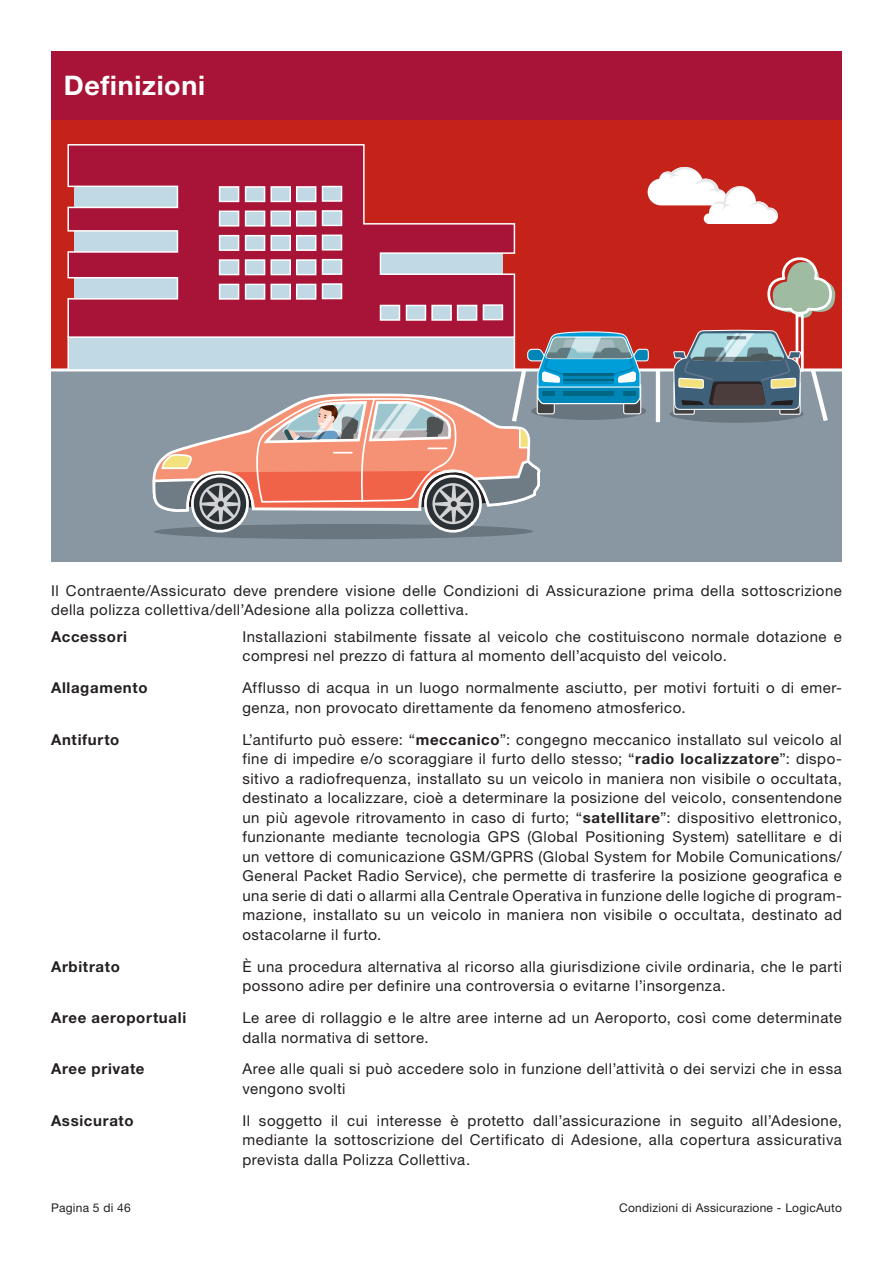
<style>
.page{position:relative;width:893px;height:1263px;background:#fff}
.page>*{position:absolute;margin:0;border:0;box-sizing:border-box;transform-origin:0 0}
.Titolo_Capitolo{font:700 27px "Helvetica Neue LT Std";letter-spacing:.025em;color:#fff}
.Testi{font:15px/19.5px "Helvetica Neue LT Std";letter-spacing:.035em;color:#231f20}
.Testi_primo_paragraf{font:15px/19.5px "Helvetica Neue LT Std";letter-spacing:.035em;color:#231f20}
.Testi-2{font:700 15px "Helvetica Neue LT Std";letter-spacing:.045em;color:#231f20}
.t1{font:12px "Helvetica Neue LT Std";letter-spacing:.02em;color:#231f20}
.s1{font-weight:700}
</style>
<div class="page">
<div style="left:51px;top:51px;width:791px;height:319px;background:#c5221a"></div>
<div style="left:51px;top:370px;width:791px;height:191px;background:#8997a3"></div>
<svg style="left:648px;top:167px;width:130px;height:57px"></svg>
<hr style="left:51px;top:368px;width:791px;height:3px;background:#fff">
<div style="left:68px;top:337px;width:446px;height:33px;background:#c1d9e5"></div>
<div style="left:67px;top:336px;width:448px;height:35px;border:2px solid #fff"></div>
<svg style="left:67px;top:144px;width:449px;height:195px"></svg>
<div style="left:220px;top:211px;width:19px;height:15px;background:#c1d9e5"></div>
<div style="left:219px;top:211px;width:20px;height:16px;border:2px solid #fff"></div>
<div style="left:246px;top:211px;width:19px;height:15px;background:#c1d9e5"></div>
<div style="left:245px;top:211px;width:20px;height:16px;border:2px solid #fff"></div>
<div style="left:271px;top:211px;width:19px;height:15px;background:#c1d9e5"></div>
<div style="left:270px;top:211px;width:21px;height:16px;border:2px solid #fff"></div>
<div style="left:297px;top:211px;width:19px;height:15px;background:#c1d9e5"></div>
<div style="left:296px;top:211px;width:20px;height:16px;border:2px solid #fff"></div>
<div style="left:323px;top:211px;width:19px;height:14px;background:#c1d9e5"></div>
<div style="left:322px;top:210px;width:20px;height:16px;border:2px solid #fff"></div>
<div style="left:220px;top:236px;width:19px;height:14px;background:#c1d9e5"></div>
<div style="left:219px;top:235px;width:20px;height:16px;border:2px solid #fff"></div>
<div style="left:246px;top:236px;width:19px;height:14px;background:#c1d9e5"></div>
<div style="left:245px;top:235px;width:20px;height:16px;border:2px solid #fff"></div>
<div style="left:271px;top:236px;width:19px;height:14px;background:#c1d9e5"></div>
<div style="left:270px;top:235px;width:21px;height:16px;border:2px solid #fff"></div>
<div style="left:297px;top:236px;width:19px;height:14px;background:#c1d9e5"></div>
<div style="left:296px;top:235px;width:20px;height:16px;border:2px solid #fff"></div>
<div style="left:323px;top:235px;width:19px;height:15px;background:#c1d9e5"></div>
<div style="left:322px;top:235px;width:20px;height:16px;border:2px solid #fff"></div>
<div style="left:220px;top:260px;width:19px;height:15px;background:#c1d9e5"></div>
<div style="left:219px;top:259px;width:20px;height:16px;border:2px solid #fff"></div>
<div style="left:246px;top:260px;width:19px;height:15px;background:#c1d9e5"></div>
<div style="left:245px;top:259px;width:20px;height:16px;border:2px solid #fff"></div>
<div style="left:271px;top:260px;width:19px;height:15px;background:#c1d9e5"></div>
<div style="left:270px;top:259px;width:21px;height:16px;border:2px solid #fff"></div>
<div style="left:297px;top:260px;width:19px;height:15px;background:#c1d9e5"></div>
<div style="left:296px;top:259px;width:20px;height:16px;border:2px solid #fff"></div>
<div style="left:323px;top:260px;width:19px;height:14px;background:#c1d9e5"></div>
<div style="left:322px;top:259px;width:20px;height:16px;border:2px solid #fff"></div>
<div style="left:220px;top:284px;width:19px;height:15px;background:#c1d9e5"></div>
<div style="left:219px;top:284px;width:20px;height:16px;border:2px solid #fff"></div>
<div style="left:246px;top:284px;width:19px;height:15px;background:#c1d9e5"></div>
<div style="left:245px;top:284px;width:20px;height:16px;border:2px solid #fff"></div>
<div style="left:271px;top:284px;width:19px;height:15px;background:#c1d9e5"></div>
<div style="left:270px;top:284px;width:21px;height:16px;border:2px solid #fff"></div>
<div style="left:297px;top:284px;width:19px;height:15px;background:#c1d9e5"></div>
<div style="left:296px;top:284px;width:20px;height:16px;border:2px solid #fff"></div>
<div style="left:323px;top:284px;width:19px;height:15px;background:#c1d9e5"></div>
<div style="left:322px;top:283px;width:20px;height:16px;border:2px solid #fff"></div>
<div style="left:380px;top:305px;width:19px;height:15px;background:#c1d9e5"></div>
<div style="left:380px;top:305px;width:20px;height:16px;border:2px solid #fff"></div>
<div style="left:406px;top:305px;width:19px;height:15px;background:#c1d9e5"></div>
<div style="left:406px;top:305px;width:20px;height:16px;border:2px solid #fff"></div>
<div style="left:432px;top:305px;width:19px;height:15px;background:#c1d9e5"></div>
<div style="left:431px;top:305px;width:21px;height:16px;border:2px solid #fff"></div>
<div style="left:458px;top:305px;width:19px;height:15px;background:#c1d9e5"></div>
<div style="left:457px;top:305px;width:20px;height:16px;border:2px solid #fff"></div>
<div style="left:483px;top:305px;width:19px;height:15px;background:#c1d9e5"></div>
<div style="left:483px;top:304px;width:20px;height:16px;border:2px solid #fff"></div>
<div style="left:220px;top:187px;width:19px;height:14px;background:#c1d9e5"></div>
<div style="left:219px;top:186px;width:20px;height:16px;border:2px solid #fff"></div>
<div style="left:246px;top:187px;width:19px;height:14px;background:#c1d9e5"></div>
<div style="left:245px;top:186px;width:20px;height:16px;border:2px solid #fff"></div>
<div style="left:271px;top:187px;width:19px;height:14px;background:#c1d9e5"></div>
<div style="left:270px;top:186px;width:21px;height:16px;border:2px solid #fff"></div>
<div style="left:297px;top:187px;width:19px;height:14px;background:#c1d9e5"></div>
<div style="left:296px;top:186px;width:20px;height:16px;border:2px solid #fff"></div>
<div style="left:323px;top:187px;width:19px;height:14px;background:#c1d9e5"></div>
<div style="left:322px;top:186px;width:20px;height:16px;border:2px solid #fff"></div>
<hr style="left:656px;top:370px;width:4px;height:52px;background:#fff">
<svg style="left:672px;top:257px;width:163px;height:166px"></svg>
<div style="left:154px;top:524px;width:379px;height:15px;background:#69767f;border-radius:50%"></div>
<svg style="left:151px;top:331px;width:498px;height:203px"></svg>
<div style="left:51px;top:51px;width:791px;height:68px;background:#a81437"></div>
<p class="Titolo_Capitolo" style="left:64px;top:68px;width:143px">Definizioni</p>
<p class="Testi_primo_paragraf" style="left:51px;top:580px;width:792px">Il Contraente/Assicurato deve prendere visione delle Condizioni di Assicurazione prima della sottoscrizione della polizza collettiva/dell’Adesione alla polizza collettiva.</p>
<p class="Testi-2" style="left:51px;top:627px;width:78px">Accessori</p>
<p class="Testi" style="left:242px;top:626px;width:601px">Installazioni stabilmente fissate al veicolo che costituiscono normale dotazione e compresi nel prezzo di fattura al momento dell’acquisto del veicolo.</p>
<p class="Testi-2" style="left:51px;top:678px;width:98px">Allagamento</p>
<p class="Testi" style="left:242px;top:678px;width:600px">Afflusso di acqua in un luogo normalmente asciutto, per motivi fortuiti o di emer&shy;genza, non provocato direttamente da fenomeno atmosferico.</p>
<p class="Testi-2" style="left:51px;top:730px;width:70px">Antifurto</p>
<p class="Testi" style="left:242px;top:729px;width:601px;text-align:justify">L’antifurto può essere: “<span class="s1">meccanico</span>”: congegno meccanico installato sul veicolo al fine di impedire e/o scoraggiare il furto dello stesso; “<span class="s1">radio localizzatore</span>”: dispo&shy;sitivo a radiofrequenza, installato su un veicolo in maniera non visibile o occultata, destinato a localizzare, cioè a determinare la posizione del veicolo, consentendone un più agevole ritrovamento in caso di furto; “<span class="s1">satellitare</span>”: dispositivo elettronico, funzionante mediante tecnologia GPS (Global Positioning System) satellitare e di un vettore di comunicazione GSM/GPRS (Global System for Mobile Comunications/ General Packet Radio Service), che permette di trasferire la posizione geografica e una serie di dati o allarmi alla Centrale Operativa in funzione delle logiche di program&shy;mazione, installato su un veicolo in maniera non visibile o occultata, destinato ad ostacolarne il furto.</p>
<p class="Testi-2" style="left:51px;top:957px;width:70px">Arbitrato</p>
<p class="Testi" style="left:242px;top:956px;width:601px">È una procedura alternativa al ricorso alla giurisdizione civile ordinaria, che le parti possono adire per definire una controversia o evitarne l’insorgenza.</p>
<p class="Testi-2" style="left:51px;top:1008px;width:137px">Aree aeroportuali</p>
<p class="Testi" style="left:242px;top:1008px;width:601px">Le aree di rollaggio e le altre aree interne ad un Aeroporto, così come determinate dalla normativa di settore.</p>
<p class="Testi-2" style="left:51px;top:1060px;width:95px">Aree private</p>
<p class="Testi" style="left:242px;top:1059px;width:601px">Aree alle quali si può accedere solo in funzione dell’attività o dei servizi che in essa vengono svolti</p>
<p class="Testi-2" style="left:51px;top:1111px;width:84px">Assicurato</p>
<p class="Testi" style="left:242px;top:1111px;width:601px;text-align:justify">Il soggetto il cui interesse è protetto dall’assicurazione in seguito all’Adesione, mediante la sottoscrizione del Certificato di Adesione, alla copertura assicurativa prevista dalla Polizza Collettiva.</p>
<p class="t1" style="left:51px;top:1200px;width:81px">Pagina 5 di 46</p>
<p class="t1" style="left:619px;top:1200px;width:224px">Condizioni di Assicurazione - LogicAuto</p>
</div>
